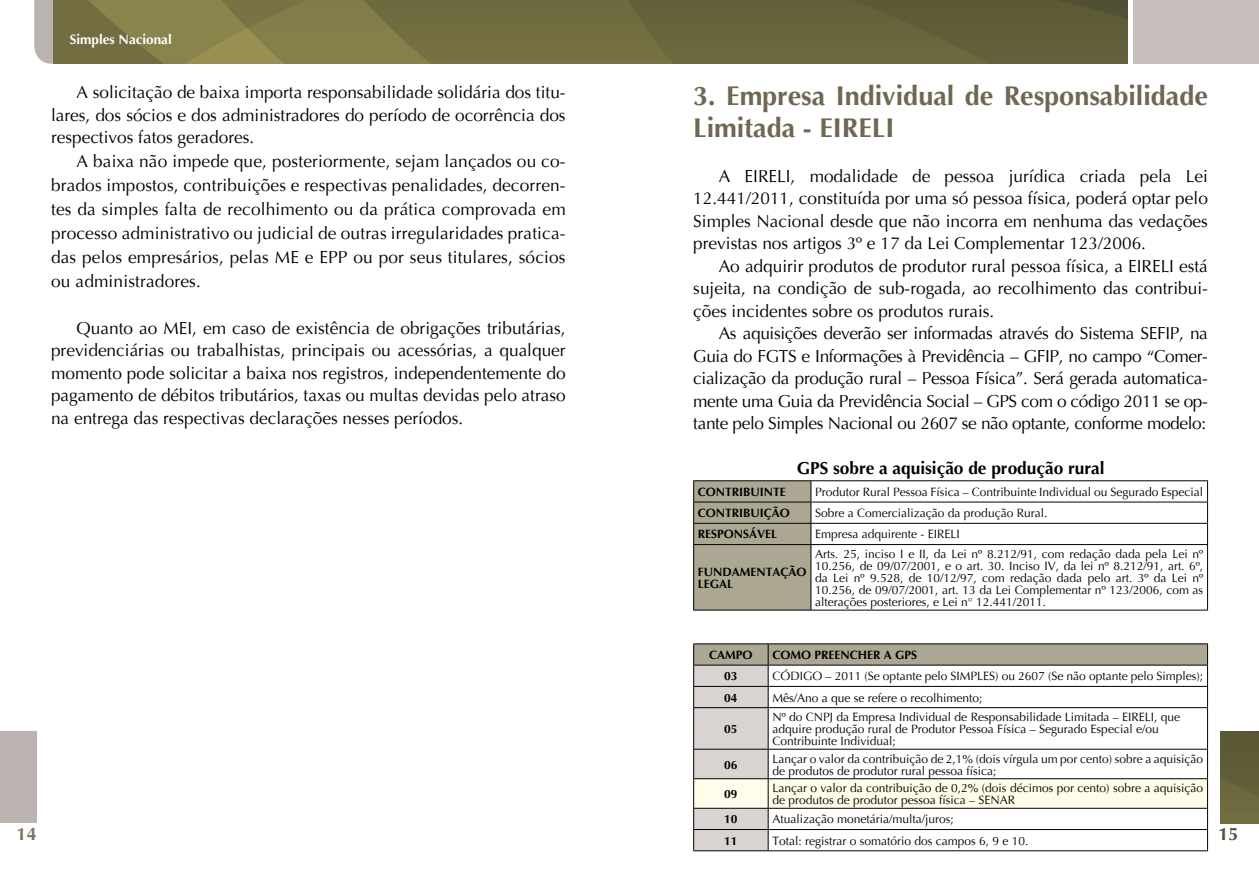
<style>
.page{position:relative;width:1259px;height:893px;background:#fff}
.page>*{position:absolute;margin:0;border:0;box-sizing:border-box;transform-origin:0 0}
.t1{font:700 27px/31.5px "Optima";color:#706752}
.t2{font:700 18px "Optima";color:#7f7461}
.t3{font:700 18px "Optima";color:#51503c}
.t4{font:17.25px/22.5px "Optima";color:#000;text-align:justify}
.t5{font:700 17.25px "Optima";color:#000}
.t6{font:700 13.5px "Optima";color:#fff}
.t7{font:12px/12px "Optima";color:#000}
.t8{font:700 12px/12px "Optima";color:#000}
</style>
<div class="page">
<img style="left:1221px;top:731px;width:38px;height:92px">
<div style="left:0;top:731px;width:37px;height:92px;background:#bbb3af"></div>
<svg style="left:34px;top:0;width:19px;height:64px"></svg>
<img style="left:53px;top:0;width:1074px;height:64px">
<div style="left:1133px;top:0;width:126px;height:64px;background:#c7c0bd"></div>
<svg style="left:1207px;top:481px;width:1px;height:63px"></svg>
<hr style="left:693px;top:480px;width:118px;height:1px;background:#000">
<hr style="left:811px;top:480px;width:397px;height:1px;background:#000">
<hr style="left:811px;top:502px;width:397px;height:1px;background:#000">
<hr style="left:811px;top:523px;width:397px;height:1px;background:#000">
<hr style="left:811px;top:544px;width:397px;height:1px;background:#000">
<hr style="left:693px;top:610px;width:118px;height:1px;background:#000">
<hr style="left:811px;top:610px;width:397px;height:1px;background:#000">
<svg style="left:693px;top:481px;width:118px;height:129px;background:#a5a18d"></svg>
<hr style="left:693px;top:545px;width:1px;height:65px;background:#000">
<hr style="left:810px;top:545px;width:1px;height:65px;background:#000">
<hr style="left:1207px;top:545px;width:1px;height:65px;background:#000">
<hr style="left:693px;top:643px;width:75px;height:1px;background:#000">
<hr style="left:768px;top:643px;width:440px;height:1px;background:#000">
<svg style="left:693px;top:644px;width:515px;height:207px"></svg>
<p class="t6" style="left:70px;top:31px;width:104px">Simples Nacional</p>
<p class="t4" style="left:51px;top:81px;width:516px;text-indent:26px">A solicitação de baixa importa responsabilidade solidária dos titu&shy;lares, dos sócios e dos administradores do período de ocorrência dos respectivos fatos geradores.</p>
<p class="t4" style="left:51px;top:149px;width:516px;line-height:24px;text-indent:26px">A baixa não impede que, posteriormente, sejam lançados ou co&shy;brados impostos, contribuições e respectivas penalidades, decorren&shy;tes da simples falta de recolhimento ou da prática comprovada em processo administrativo ou judicial de outras irregularidades pratica&shy;das pelos empresários, pelas ME e EPP ou por seus titulares, sócios ou administradores.</p>
<p class="t4" style="left:51px;top:317px;width:516px;text-indent:26px">Quanto ao MEI, em caso de existência de obrigações tributárias, previdenciárias ou trabalhistas, principais ou acessórias, a qualquer momento pode solicitar a baixa nos registros, independentemente do pagamento de débitos tributários, taxas ou multas devidas pelo atraso na entrega das respectivas declarações nesses períodos.</p>
<h1 class="t1" style="left:693px;top:81px;width:516px">3. Empresa Individual de Responsabilidade<br>Limitada - EIRELI</h1>
<p class="t4" style="left:693px;top:165px;width:516px;text-indent:26px">A EIRELI, modalidade de pessoa jurídica criada pela Lei 12.441/2011, constituída por uma só pessoa física, poderá optar pelo Simples Nacional desde que não incorra em nenhuma das vedações previstas nos artigos 3º e 17 da Lei Complementar 123/2006.</p>
<p class="t4" style="left:693px;top:255px;width:516px;text-indent:26px">Ao adquirir produtos de produtor rural pessoa física, a EIRELI está sujeita, na condição de sub-rogada, ao recolhimento das contribui&shy;ções incidentes sobre os produtos rurais.</p>
<p class="t4" style="left:693px;top:323px;width:516px;text-indent:26px">As aquisições deverão ser informadas através do Sistema SEFIP, na Guia do FGTS e Informações à Previdência – GFIP, no campo “Comer&shy;cialização da produção rural – Pessoa Física”. Será gerada automatica&shy;mente uma Guia da Previdência Social – GPS com o código 2011 se op&shy;tante pelo Simples Nacional ou 2607 se não optante, conforme modelo:</p>
<p class="t5" style="left:796px;top:457px;width:309px">GPS sobre a aquisição de produção rural</p>
<p class="t8" style="left:698px;top:486px;width:90px">CONTRIBUINTE</p>
<p class="t7" style="left:815px;top:486px;width:389px">Produtor Rural Pessoa Física – Contribuinte Individual ou Segurado Especial</p>
<p class="t8" style="left:698px;top:507px;width:94px">CONTRIBUIÇÃO</p>
<p class="t7" style="left:815px;top:507px;width:234px">Sobre a Comercialização da produção Rural.</p>
<p class="t8" style="left:698px;top:529px;width:81px">RESPONSÁVEL</p>
<p class="t7" style="left:815px;top:529px;width:146px">Empresa adquirente - EIRELI</p>
<p class="t8" style="left:698px;top:566px;width:110px">FUNDAMENTAÇÃO<br>LEGAL</p>
<p class="t7" style="left:815px;top:548px;width:389px;text-align:justify">Arts. 25, inciso I e II, da Lei nº 8.212/91, com redação dada pela Lei nº 10.256, de 09/07/2001, e o art. 30. Inciso IV, da lei nº 8.212/91, art. 6º, da Lei nº 9.528, de 10/12/97, com redação dada pelo art. 3º da Lei nº 10.256, de 09/07/2001, art. 13 da Lei Complementar nº 123/2006, com as alterações posteriores, e Lei n° 12.441/2011.</p>
<p class="t8" style="left:709px;top:649px;width:45px">CAMPO</p>
<p class="t8" style="left:772px;top:649px;width:146px">COMO PREENCHER A GPS</p>
<p class="t8" style="left:724px;top:670px;width:15px">03</p>
<p class="t7" style="left:772px;top:670px;width:432px">CÓDIGO – 2011 (Se optante pelo SIMPLES) ou 2607 (Se não optante pelo Simples);</p>
<p class="t8" style="left:724px;top:692px;width:15px">04</p>
<p class="t7" style="left:772px;top:692px;width:212px">Mês/Ano a que se refere o recolhimento;</p>
<p class="t8" style="left:724px;top:723px;width:15px">05</p>
<p class="t7" style="left:772px;top:711px;width:409px">Nº do CNPJ da Empresa Individual de Responsabilidade Limitada – EIRELI, que adquire produção rural de Produtor Pessoa Física – Segurado Especial e/ou<br>Contribuinte Individual;</p>
<p class="t8" style="left:724px;top:759px;width:15px">06</p>
<p class="t7" style="left:772px;top:753px;width:432px">Lançar o valor da contribuição de 2,1% (dois vírgula um por cento) sobre a aquisição de produtos de produtor rural pessoa física;</p>
<p class="t8" style="left:724px;top:788px;width:15px">09</p>
<p class="t7" style="left:772px;top:782px;width:432px">Lançar o valor da contribuição de 0,2% (dois décimos por cento) sobre a aquisição de produtos de produtor pessoa física – SENAR</p>
<p class="t8" style="left:724px;top:813px;width:15px">10</p>
<p class="t7" style="left:772px;top:814px;width:183px">Atualização monetária/multa/juros;</p>
<p class="t8" style="left:724px;top:835px;width:15px">11</p>
<p class="t7" style="left:772px;top:835px;width:258px">Total: registrar o somatório dos campos 6, 9 e 10.</p>
<p class="t2" style="left:17px;top:822px;width:22px">14</p>
<p class="t3" style="left:1218px;top:822px;width:22px">15</p>
</div>
